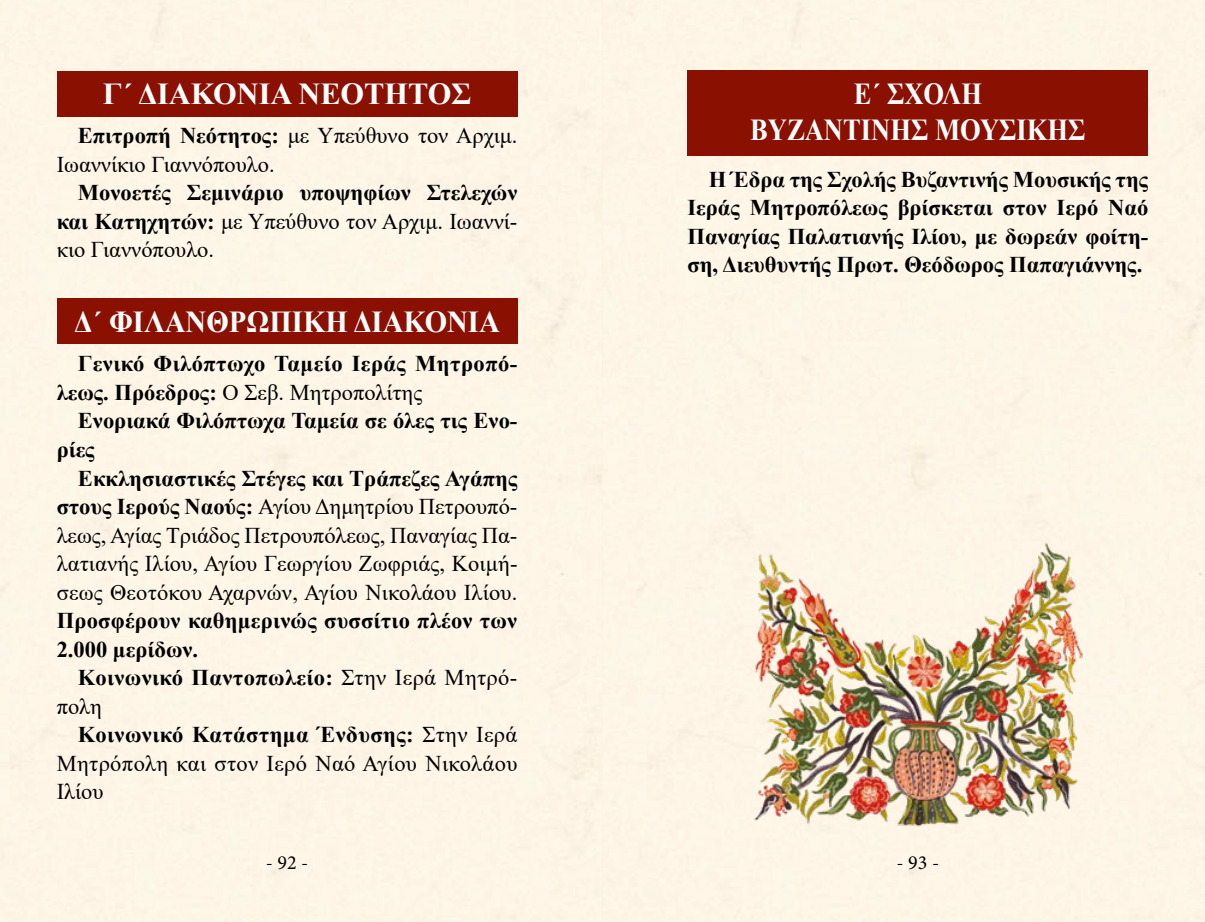
<style>
.page{position:relative;width:1205px;height:922px;background:#fff}
.page>*{position:absolute;margin:0;border:0;box-sizing:border-box;transform-origin:0 0}
.t1{font:700 30.25px/36px "Times New Roman";color:#fff;text-align:center;scale:.87 1}
.t2{font:700 30.25px "Times New Roman";color:#fff;scale:.95 1}
.t3{font:700 30.25px "Times New Roman";color:#fff}
.t4{font:22.5px/28.5px "Times New Roman";letter-spacing:.01em;color:#000;text-align:justify}
.t5{font:700 22.5px/28.5px "Times New Roman";color:#000;text-align:justify}
.t6{font:700 22.5px/28.5px "Times New Roman";letter-spacing:.02em;color:#000}
.t7{font:20px "Minion Pro 2";color:#000}
.s1{font-weight:700}
.s2{font-weight:400}
</style>
<div class="page">
<div style="left:0;top:0;width:1205px;height:921px;background:#fef5e7"></div>
<div style="left:57px;top:71px;width:460px;height:46px;background:#8a1002"></div>
<div style="left:57px;top:298px;width:460px;height:46px;background:#8a1002"></div>
<div style="left:687px;top:71px;width:461px;height:85px;background:#8a1002"></div>
<img style="left:751px;top:539px;width:333px;height:290px">
<h1 class="t3" style="left:103px;top:72px;width:370px">Γ΄ ΔΙΑΚΟΝΙΑ ΝΕΟΤΗΤΟΣ</h1>
<p class="t4" style="left:57px;top:121px;width:462px;text-indent:21px"><span class="s1">Επιτροπή Νεότητος:</span> με Υπεύθυνο τον Αρχιμ.<br>Ιωαννίκιο Γιαννόπουλο.</p>
<p class="t5" style="left:57px;top:178px;width:462px;text-indent:21px">Μονοετές Σεμινάριο υποψηφίων Στελεχών και Κατηχητών: <span class="s2">με Υπεύθυνο τον Αρχιμ. Ιωαννί&shy;κιο Γιαννόπουλο.</span></p>
<h1 class="t2" style="left:74px;top:300px;width:450px">Δ΄ ΦΙΛΑΝΘΡΩΠΙΚΗ ΔΙΑΚΟΝΙΑ</h1>
<p class="t6" style="left:57px;top:349px;width:461px;text-indent:21px">Γενικό Φιλόπτωχο Ταμείο Ιεράς Μητροπό&shy;λεως. Πρόεδρος: <span class="s2">Ο Σεβ. Μητροπολίτης</span></p>
<p class="t5" style="left:57px;top:406px;width:462px;text-indent:21px">Ενοριακά Φιλόπτωχα Ταμεία σε όλες τις Ενο&shy;ρίες</p>
<p class="t4" style="left:57px;top:463px;width:462px;text-indent:21px"><span class="s1">Εκκλησιαστικές Στέγες και Τράπεζες Αγάπης στους Ιερούς Ναούς:</span> Αγίου Δημητρίου Πετρουπό&shy;λεως, Αγίας Τριάδος Πετρουπόλεως, Παναγίας Πα&shy;λατιανής Ιλίου, Αγίου Γεωργίου Ζωφριάς, Κοιμή&shy;σεως Θεοτόκου Αχαρνών, Αγίου Νικολάου Ιλίου.</p>
<p class="t5" style="left:57px;top:605px;width:462px">Προσφέρουν καθημερινώς συσσίτιο πλέον των<br>2.000 μερίδων.</p>
<p class="t6" style="left:57px;top:662px;width:462px;text-indent:21px">Κοινωνικό Παντοπωλείο: <span class="s2">Στην Ιερά Μητρό&shy;πολη</span></p>
<p class="t4" style="left:57px;top:719px;width:462px;text-indent:21px"><span class="s1">Κοινωνικό Κατάστημα Ένδυσης:</span> Στην Ιερά Μητρόπολη και στον Ιερό Ναό Αγίου Νικολάου Ιλίου</p>
<h1 class="t1" style="left:750px;top:75px;width:387px">Ε΄ ΣΧΟΛΗ<br>ΒΥΖΑΝΤΙΝΗΣ ΜΟΥΣΙΚΗΣ</h1>
<p class="t5" style="left:687px;top:164px;width:462px;text-indent:21px">Η Έδρα της Σχολής Βυζαντινής Μουσικής της Ιεράς Μητροπόλεως βρίσκεται στον Ιερό Ναό Παναγίας Παλατιανής Ιλίου, με δωρεάν φοίτη&shy;ση, Διευθυντής Πρωτ. Θεόδωρος Παπαγιάννης.</p>
<p class="t7" style="left:266px;top:849px;width:44px">- 92 -</p>
<p class="t7" style="left:896px;top:849px;width:44px">- 93 -</p>
</div>
